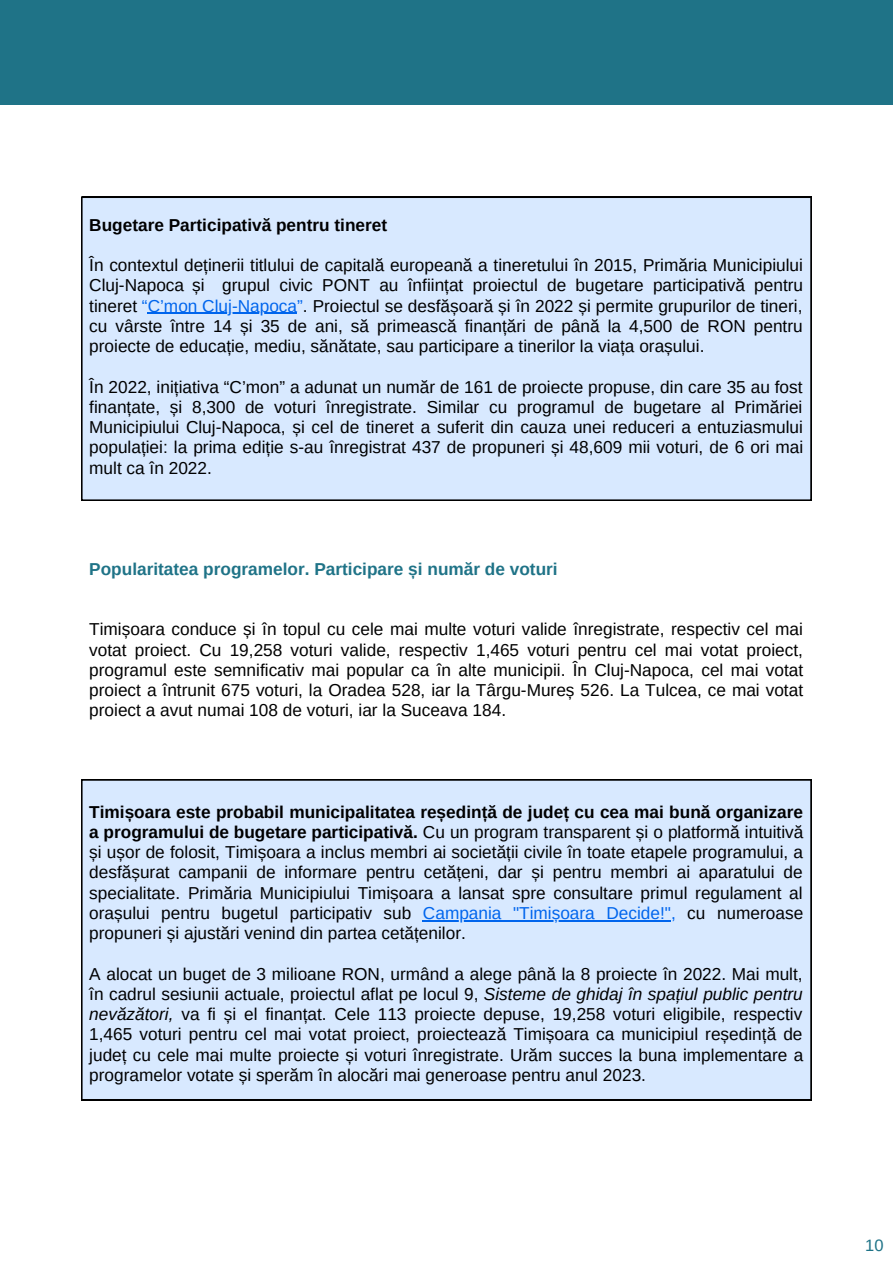
<style>
.page{position:relative;width:893px;height:1264px;background:#fff}
.page>*{position:absolute;margin:0;border:0;box-sizing:border-box;transform-origin:0 0}
.t1{font:17.25px/20.2px "Arimo";color:#000;text-align:justify}
.t2{font:700 17.25px "Arimo";color:#1f7387}
.t3{font:700 17.25px "Arimo";color:#000}
.t4{font:16.5px "Arimo";color:#1f7387}
.s1{color:#0065ed}
.s2{font-weight:700}
.s3{font-style:italic}
</style>
<div class="page">
<div style="left:0;top:0;width:892px;height:105px;background:#1f7387"></div>
<div style="left:81px;top:197px;width:730px;height:303px;background:#d8e9ff"></div>
<div style="left:81px;top:779px;width:730px;height:321px;background:#d8e9ff"></div>
<hr style="left:148px;top:313px;width:149px;height:1px;background:#0065ed">
<hr style="left:423px;top:920px;width:248px;height:1px;background:#0065ed">
<p class="t3" style="left:89px;top:215px;width:299px">Bugetare Participativă pentru tineret</p>
<p class="t1" style="left:89px;top:255px;width:715px">În contextul deținerii titlului de capitală europeană a tineretului în 2015, Primăria Municipiului Cluj-Napoca și grupul civic PONT au înființat proiectul de bugetare participativă pentru tineret <span class="s1">“C’mon Cluj-Napoca”</span>. Proiectul se desfășoară și în 2022 și permite grupurilor de tineri, cu vârste între 14 și 35 de ani, să primească finanțări de până la 4,500 de RON pentru proiecte de educație, mediu, sănătate, sau participare a tinerilor la viața orașului.</p>
<p class="t1" style="left:89px;top:376px;width:715px">În 2022, inițiativa “C’mon” a adunat un număr de 161 de proiecte propuse, din care 35 au fost finanțate, și 8,300 de voturi înregistrate. Similar cu programul de bugetare al Primăriei Municipiului Cluj-Napoca, și cel de tineret a suferit din cauza unei reduceri a entuziasmului populației: la prima ediție s-au înregistrat 437 de propuneri și 48,609 mii voturi, de 6 ori mai mult ca în 2022.</p>
<p class="t2" style="left:89px;top:559px;width:470px">Popularitatea programelor. Participare și număr de voturi</p>
<p class="t1" style="left:89px;top:619px;width:715px">Timișoara conduce și în topul cu cele mai multe voturi valide înregistrate, respectiv cel mai votat proiect. Cu 19,258 voturi valide, respectiv 1,465 voturi pentru cel mai votat proiect, programul este semnificativ mai popular ca în alte municipii. În Cluj-Napoca, cel mai votat proiect a întrunit 675 voturi, la Oradea 528, iar la Târgu-Mureș 526. La Tulcea, ce mai votat proiect a avut numai 108 de voturi, iar la Suceava 184.</p>
<p class="t1" style="left:89px;top:801px;width:715px"><span class="s2">Timișoara este probabil municipalitatea reședință de județ cu cea mai bună organizare a programului de bugetare participativă.</span> Cu un program transparent și o platformă intuitivă și ușor de folosit, Timișoara a inclus membri ai societății civile în toate etapele programului, a desfășurat campanii de informare pentru cetățeni, dar și pentru membri ai aparatului de specialitate. Primăria Municipiului Timișoara a lansat spre consultare primul regulament al orașului pentru bugetul participativ sub <span class="s1">Campania "Timișoara Decide!",</span> cu numeroase propuneri și ajustări venind din partea cetățenilor.</p>
<p class="t1" style="left:89px;top:963px;width:715px">A alocat un buget de 3 milioane RON, urmând a alege până la 8 proiecte în 2022. Mai mult, în cadrul sesiunii actuale, proiectul aflat pe locul 9, <span class="s3">Sisteme de ghidaj în spațiul public pentru nevăzători,</span> va fi și el finanțat. Cele 113 proiecte depuse, 19,258 voturi eligibile, respectiv 1,465 voturi pentru cel mai votat proiect, proiectează Timișoara ca municipiul reședință de județ cu cele mai multe proiecte și voturi înregistrate. Urăm succes la buna implementare a programelor votate și sperăm în alocări mai generoase pentru anul 2023.</p>
<p class="t4" style="left:865px;top:1235px;width:20px">10</p>
</div>
